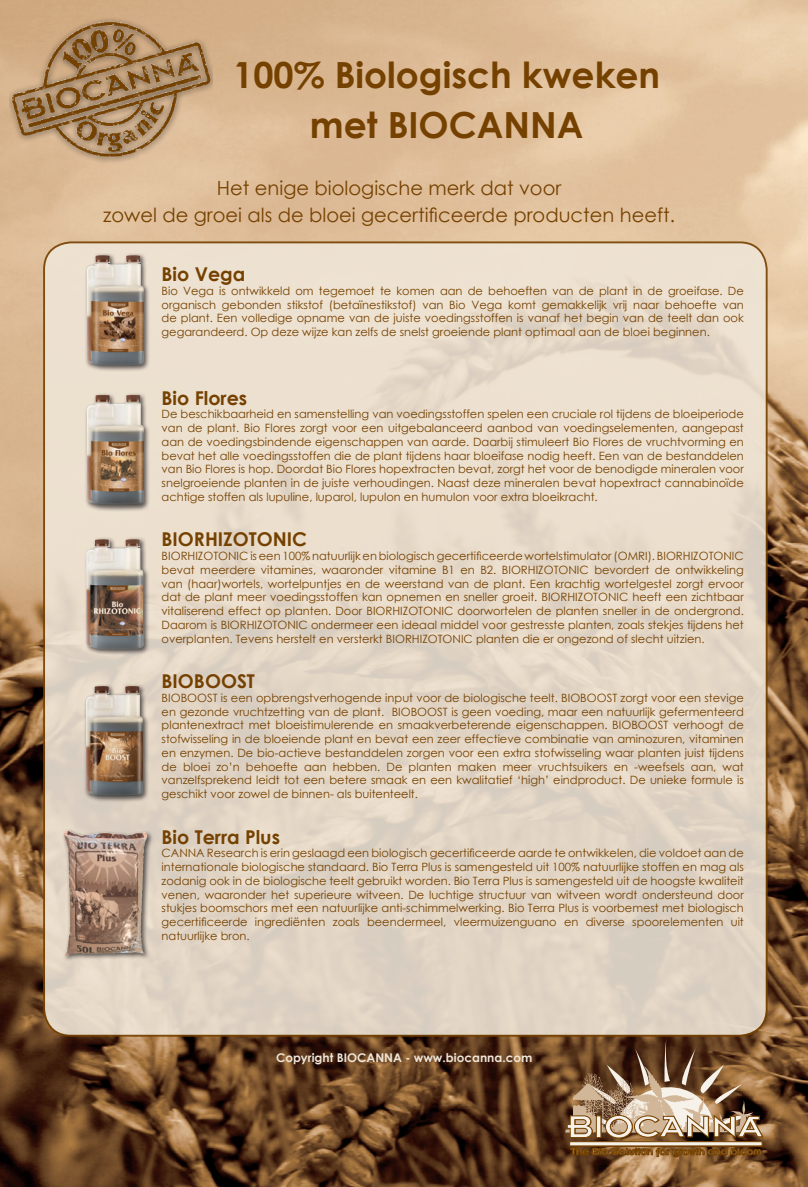
<style>
.page{position:relative;width:808px;height:1187px;background:#fff}
.page>*{position:absolute;margin:0;border:0;box-sizing:border-box;transform-origin:0 0}
.t1{font:700 36px "Century Gothic";color:#754100}
.t2{font:19.5px "Century Gothic";color:#754100}
.t3{font:700 19.05px "Century Gothic";color:#754100}
.t4{font:700 12px "Century Gothic";color:#efe5d7}
.t5{font:11.4px/13.6px "Century Gothic";color:#754100;text-align:justify}
</style>
<div class="page">
<img style="left:0;top:0;width:808px;height:1186px">
<img style="left:9px;top:14px;width:204px;height:152px">
<div style="left:44px;top:242px;width:723px;height:793px;background:linear-gradient(to bottom,#ede1d0,#ded1c2);border-radius:27px"></div>
<div style="left:84px;top:253px;width:67px;height:119px;background:#231f20;opacity:.75"></div>
<img style="left:87px;top:255px;width:57px;height:111px">
<div style="left:84px;top:536px;width:66px;height:120px;background:#231f20;opacity:.75"></div>
<img style="left:86px;top:539px;width:57px;height:110px">
<div style="left:83px;top:683px;width:66px;height:119px;background:#231f20;opacity:.75"></div>
<img style="left:86px;top:685px;width:57px;height:111px">
<div style="left:84px;top:392px;width:67px;height:120px;background:#231f20;opacity:.75"></div>
<img style="left:87px;top:394px;width:57px;height:111px">
<div style="left:62px;top:827px;width:92px;height:135px;background:#231f20;opacity:.75"></div>
<img style="left:64px;top:830px;width:80px;height:125px">
<div style="left:570px;top:1141px;width:193px;height:5px;background:#a68458"></div>
<svg style="left:570px;top:1141px;width:192px;height:4px"></svg>
<svg style="left:570px;top:1147px;width:192px;height:10px;background:#7c501e"></svg>
<svg style="left:565px;top:1038px;width:202px;height:100px;background:#8d6e53"></svg>
<p class="t1" style="left:233px;top:48px;width:428px">100% Biologisch kweken</p>
<p class="t1" style="left:310px;top:97px;width:275px">met BIOCANNA</p>
<p class="t2" style="left:217px;top:174px;width:346px">Het enige biologische merk dat voor</p>
<p class="t2" style="left:103px;top:201px;width:573px">zowel de groei als de bloei gecertificeerde producten heeft.</p>
<p class="t3" style="left:162px;top:260px;width:85px">Bio Vega</p>
<p class="t5" style="left:162px;top:284px;width:584px">Bio Vega is ontwikkeld om tegemoet te komen aan de behoeften van de plant in de groeifase. De organisch gebonden stikstof (betaïnestikstof) van Bio Vega komt gemakkelijk vrij naar behoefte van de plant. Een volledige opname van de juiste voedingsstoffen is vanaf het begin van de teelt dan ook gegarandeerd. Op deze wijze kan zelfs de snelst groeiende plant optimaal aan de bloei beginnen.</p>
<p class="t3" style="left:162px;top:383px;width:87px">Bio Flores</p>
<p class="t5" style="left:162px;top:407px;width:584px">De beschikbaarheid en samenstelling van voedingsstoffen spelen een cruciale rol tijdens de bloeiperiode van de plant. Bio Flores zorgt voor een uitgebalanceerd aanbod van voedingselementen, aangepast aan de voedingsbindende eigenschappen van aarde. Daarbij stimuleert Bio Flores de vruchtvorming en bevat het alle voedingsstoffen die de plant tijdens haar bloeifase nodig heeft. Een van de bestanddelen van Bio Flores is hop. Doordat Bio Flores hopextracten bevat, zorgt het voor de benodigde mineralen voor snelgroeiende planten in de juiste verhoudingen. Naast deze mineralen bevat hopextract cannabinoïde achtige stoffen als lupuline, luparol, lupulon en humulon voor extra bloeikracht.</p>
<p class="t3" style="left:162px;top:525px;width:147px">BIORHIZOTONIC</p>
<p class="t5" style="left:162px;top:549px;width:584px">BIORHIZOTONIC is een 100% natuurlijk en biologisch gecertificeerde wortelstimulator (OMRI). BIORHIZOTONIC bevat meerdere vitamines, waaronder vitamine B1 en B2. BIORHIZOTONIC bevordert de ontwikkeling van (haar)wortels, wortelpuntjes en de weerstand van de plant. Een krachtig wortelgestel zorgt ervoor dat de plant meer voedingsstoffen kan opnemen en sneller groeit. BIORHIZOTONIC heeft een zichtbaar vitaliserend effect op planten. Door BIORHIZOTONIC doorwortelen de planten sneller in de ondergrond.<br>Daarom is BIORHIZOTONIC ondermeer een ideaal middel voor gestresste planten, zoals stekjes tijdens het overplanten. Tevens herstelt en versterkt BIORHIZOTONIC planten die er ongezond of slecht uitzien.</p>
<p class="t3" style="left:162px;top:666px;width:95px">BIOBOOST</p>
<p class="t5" style="left:162px;top:690px;width:584px">BIOBOOST is een opbrengstverhogende input voor de biologische teelt. BIOBOOST zorgt voor een stevige en gezonde vruchtzetting van de plant. BIOBOOST is geen voeding, maar een natuurlijk gefermenteerd plantenextract met bloeistimulerende en smaakverbeterende eigenschappen. BIOBOOST verhoogt de stofwisseling in de bloeiende plant en bevat een zeer effectieve combinatie van aminozuren, vitaminen en enzymen. De bio-actieve bestanddelen zorgen voor een extra stofwisseling waar planten juist tijdens de bloei zo’n behoefte aan hebben. De planten maken meer vruchtsuikers en -weefsels aan, wat vanzelfsprekend leidt tot een betere smaak en een kwalitatief ‘high’ eindproduct. De unieke formule is geschikt voor zowel de binnen- als buitenteelt.</p>
<p class="t3" style="left:162px;top:822px;width:120px">Bio Terra Plus</p>
<p class="t5" style="left:162px;top:846px;width:584px">CANNA Research is erin geslaagd een biologisch gecertificeerde aarde te ontwikkelen, die voldoet aan de internationale biologische standaard. Bio Terra Plus is samengesteld uit 100% natuurlijke stoffen en mag als zodanig ook in de biologische teelt gebruikt worden. Bio Terra Plus is samengesteld uit de hoogste kwaliteit venen, waaronder het superieure witveen. De luchtige structuur van witveen wordt ondersteund door stukjes boomschors met een natuurlijke anti-schimmelwerking. Bio Terra Plus is voorbemest met biologisch gecertificeerde ingrediënten zoals beendermeel, vleermuizenguano en diverse spoorelementen uit natuurlijke bron.</p>
<p class="t4" style="left:276px;top:1048px;width:258px">Copyright BIOCANNA - www.biocanna.com</p>
</div>
